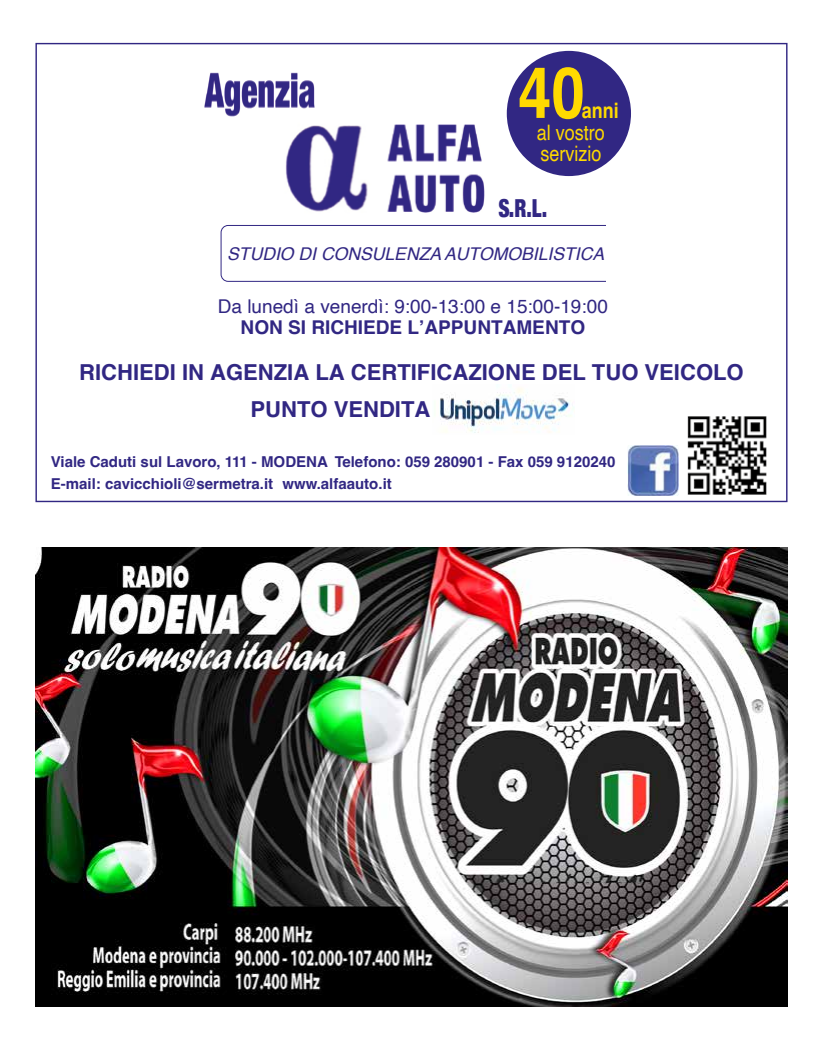
<style>
.page{position:relative;width:823px;height:1049px;background:#fff}
.page>*{position:absolute;margin:0;border:0;box-sizing:border-box;transform-origin:0 0}
.t1{font:700 71.2px "Helvetica";color:#ffda00;scale:.84 1}
.t2{font:900 condensed 24.8px "Helvetica Neue";color:#312783;scale:.85 1}
.t3{font:700 22px "Helvetica";color:#312783}
.t4{font:21.3px/21.7px "Helvetica";color:#ffda00;scale:.84 1}
.t5{font:700 21.3px "Helvetica";color:#ffda00;scale:.84 1}
.t6{font:19px "Helvetica";color:#312783}
.t7{font:700 19px "Helvetica";color:#312783}
.t8{font:italic 17.6px "Helvetica";color:#312783}
.t9{font:700 15px/22.2px "Helvetica";color:#312783}
</style>
<div class="page">
<svg style="left:35px;top:43px;width:752px;height:459px"></svg>
<img style="left:199px;top:66px;width:124px;height:65px">
<img style="left:279px;top:120px;width:213px;height:95px">
<img style="left:627px;top:446px;width:50px;height:50px">
<div style="left:221px;top:225px;width:400px;height:57px;border:1px solid #312783;border-radius:7px"></div>
<div style="left:605px;top:220px;width:30px;height:65px;background:#fff"></div>
<img style="left:432px;top:384px;width:142px;height:50px">
<img style="left:35px;top:547px;width:752px;height:459px">
<h1 class="t1" style="left:517px;top:49px;width:81px">40</h1>
<h3 class="t5" style="left:581px;top:97px;width:45px">anni</h3>
<h3 class="t4" style="left:536px;top:122px;width:82px">al vostro servizio</h3>
<h2 class="t2" style="left:498px;top:188px;width:59px">S.R.L.</h2>
<p class="t8" style="left:227px;top:240px;width:378px">STUDIO DI CONSULENZA AUTOMOBILISTICA</p>
<p class="t6" style="left:218px;top:291px;width:391px">Da lunedì a venerdì: 9:00-13:00 e 15:00-19:00</p>
<p class="t7" style="left:240px;top:315px;width:346px">NON SI RICHIEDE L’APPUNTAMENTO</p>
<h3 class="t3" style="left:79px;top:359px;width:665px">RICHIEDI IN AGENZIA LA CERTIFICAZIONE DEL TUO VEICOLO</h3>
<h3 class="t3" style="left:250px;top:395px;width:181px">PUNTO VENDITA</h3>
<p class="t9" style="left:51px;top:452px;width:565px">Viale Caduti sul Lavoro, 111 - MODENA Telefono: 059 280901 - Fax 059 9120240<br>E-mail: cavicchioli@sermetra.it www.alfaauto.it</p>
</div>
